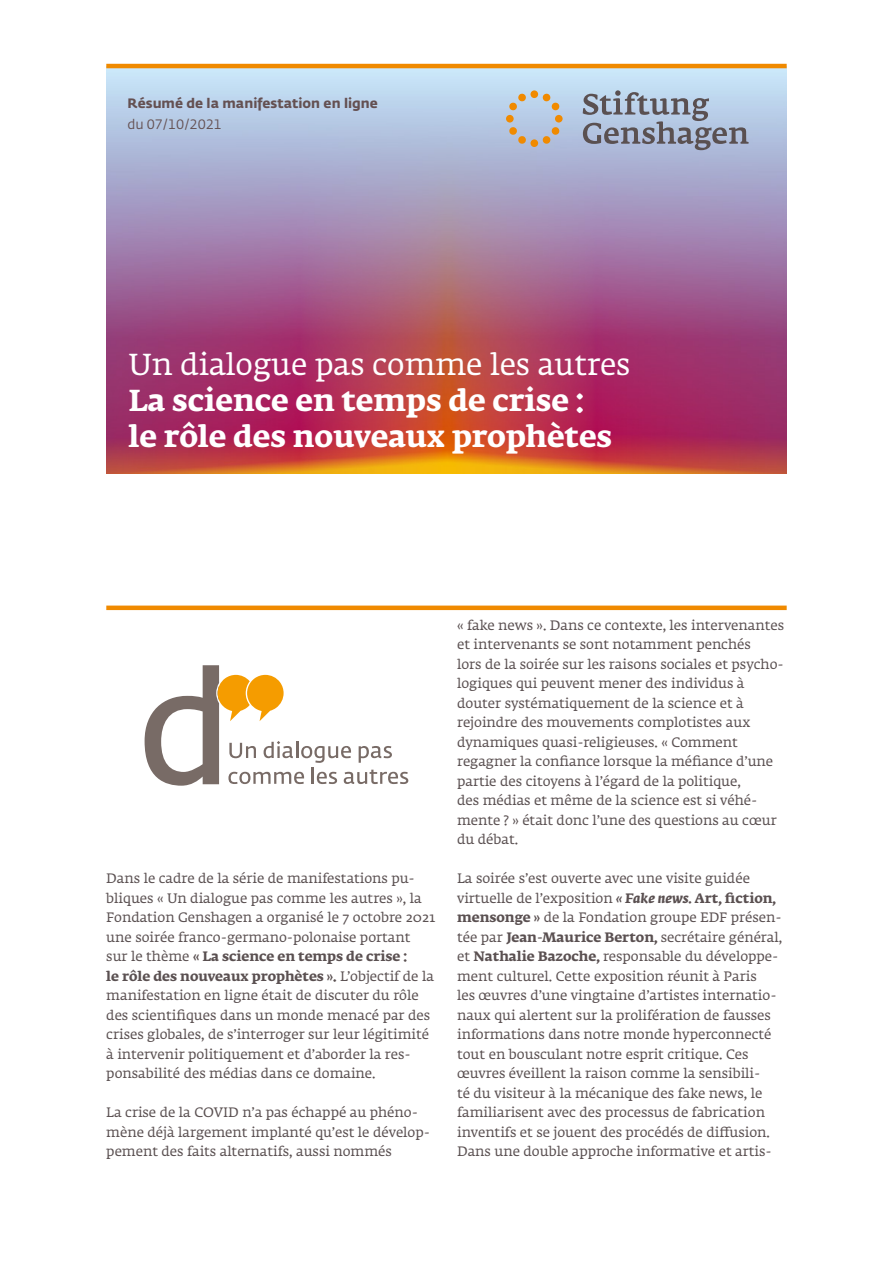
<style>
.page{position:relative;width:893px;height:1263px;background:#fff}
.page>*{position:absolute;margin:0;border:0;box-sizing:border-box;transform-origin:0 0}
.t1{font:700 30px/36px "Fedra Serif A Std";color:#fff}
.t2{font:30px "Fedra Serif A Std";color:#fff}
.t3{font:13.5px/19.5px "Fedra Serif A Std";color:#5a5051}
.t4{font:700 13.5px "Fedra Sans Std";color:#645052}
.t5{font:13.5px "Fedra Sans Std";color:#645052}
.s1{font-weight:700}
.s2{font-weight:700;font-style:italic}
</style>
<div class="page">
<svg style="left:145px;top:665px;width:263px;height:121px"></svg>
<img style="left:106px;top:68px;width:681px;height:405px">
<div style="left:530px;top:90px;width:8px;height:8px;background:#f08a00;border-radius:50%"></div>
<div style="left:530px;top:139px;width:8px;height:8px;background:#f08a00;border-radius:50%"></div>
<svg style="left:509px;top:93px;width:17px;height:18px"></svg>
<svg style="left:542px;top:127px;width:18px;height:17px"></svg>
<div style="left:506px;top:115px;width:8px;height:8px;background:#f08a00;border-radius:50%"></div>
<div style="left:555px;top:115px;width:8px;height:8px;background:#f08a00;border-radius:50%"></div>
<svg style="left:509px;top:127px;width:17px;height:17px"></svg>
<svg style="left:542px;top:93px;width:18px;height:18px"></svg>
<svg style="left:583px;top:90px;width:166px;height:60px;background:#9eaabe"></svg>
<hr style="left:106px;top:606px;width:681px;height:4px;background:#f08a00">
<hr style="left:106px;top:64px;width:681px;height:4px;background:#f08a00">
<p class="t4" style="left:128px;top:94px;width:252px">Résumé de la manifestation en ligne</p>
<p class="t5" style="left:128px;top:115px;width:96px">du 07/10/2021</p>
<h1 class="t2" style="left:129px;top:346px;width:503px">Un dialogue pas comme les autres</h1>
<h1 class="t1" style="left:129px;top:385px;width:485px">La science en temps de crise : le rôle des nouveaux prophètes</h1>
<p class="t3" style="left:106px;top:870px;width:331px">Dans le cadre de la série de manifestations pu&shy;bliques « Un dialogue pas comme les autres », la Fondation Genshagen a organisé le 7 octobre 2021 une soirée franco-germano-polonaise portant<br>sur le thème <span class="s1">« La science en temps de crise :<br>le rôle des nouveaux prophètes ».</span> L’objectif de la manifestation en ligne était de discuter du rôle des scientifiques dans un monde menacé par des crises globales, de s’interroger sur leur légitimité à intervenir politiquement et d’aborder la res&shy;ponsabilité des médias dans ce domaine.</p>
<p class="t3" style="left:106px;top:1104px;width:325px">La crise de la COVID n’a pas échappé au phéno&shy;mène déjà largement implanté qu’est le dévelop&shy;pement des faits alternatifs, aussi nommés</p>
<p class="t3" style="left:457px;top:616px;width:328px">« fake news ». Dans ce contexte, les intervenantes et intervenants se sont notamment penchés<br>lors de la soirée sur les raisons sociales et psycho&shy;logiques qui peuvent mener des individus à douter systématiquement de la science et à rejoindre des mouvements complotistes aux dynamiques quasi-religieuses. « Comment regagner la confiance lorsque la méfiance d’une partie des citoyens à l’égard de la politique,<br>des médias et même de la science est si véhé&shy;mente ? » était donc l’une des questions au cœur du débat.</p>
<p class="t3" style="left:457px;top:870px;width:327px">La soirée s’est ouverte avec une visite guidée virtuelle de l’exposition <span class="s2">« Fake news.</span> <span class="s1">Art, fiction, mensonge »</span> de la Fondation groupe EDF présen&shy;tée par <span class="s1">Jean-Maurice Berton,</span> secrétaire général, et <span class="s1">Nathalie Bazoche,</span> responsable du développe&shy;ment culturel. Cette exposition réunit à Paris<br>les œuvres d’une vingtaine d’artistes internatio&shy;naux qui alertent sur la prolifération de fausses informations dans notre monde hyperconnecté tout en bousculant notre esprit critique. Ces œuvres éveillent la raison comme la sensibili-<br>té du visiteur à la mécanique des fake news, le familiarisent avec des processus de fabrication inventifs et se jouent des procédés de diffusion.<br>Dans une double approche informative et artis-</p>
</div>
